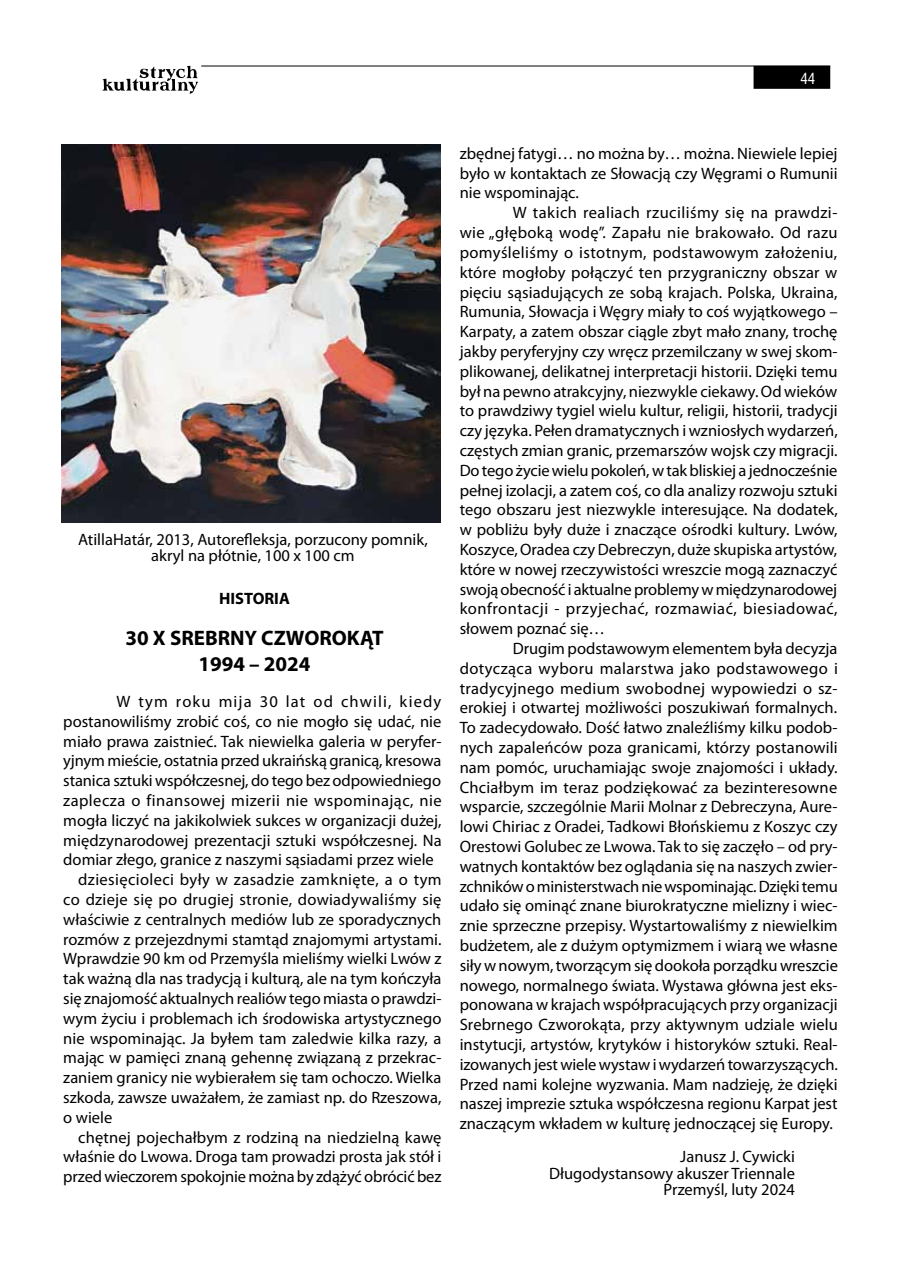
<style>
.page{position:relative;width:902px;height:1280px;background:#fff}
.page>*{position:absolute;margin:0;border:0;box-sizing:border-box;transform-origin:0 0}
.t1{font:700 21px/25.2px "Myriad Pro";color:#000;text-align:center}
.t2{font:16.5px/19.8px "Myriad Pro";color:#000;text-align:justify}
.t3{font:16.5px "Myriad Pro";letter-spacing:.025em;color:#000}
.t4{font:16.5px "Myriad Pro";letter-spacing:.02em;color:#000}
.t5{font:16.5px "Myriad Pro";letter-spacing:.07em;color:#000}
.t6{font:700 16.5px "Myriad Pro";color:#000}
.t7{font:15px "Switzerland Condensed";color:#fff}
</style>
<div class="page">
<div style="left:754px;top:67px;width:75px;height:21px;background:#000"></div>
<div style="left:753px;top:66px;width:77px;height:23px;border:2px solid #000"></div>
<hr style="left:201px;top:66px;width:629px;height:1px;background:#000">
<svg style="left:102px;top:66px;width:96px;height:28px"></svg>
<img style="left:61px;top:144px;width:379px;height:378px">
<p class="t7" style="left:800px;top:69px;width:16px">44</p>
<p class="t2" style="left:78px;top:531px;width:351px;line-height:16.5px;text-align:center">AtillaHatár, 2013, Autorefleksja, porzucony pomnik, akryl na płótnie, 100 x 100 cm</p>
<p class="t6" style="left:219px;top:587px;width:72px">HISTORIA</p>
<p class="t1" style="left:125px;top:625px;width:260px">30 X SREBRNY CZWOROKĄT<br>1994 – 2024</p>
<p class="t5" style="left:116px;top:691px;width:326px">W tym roku mija 30 lat od chwili, kiedy</p>
<p class="t2" style="left:63px;top:711px;width:379px">postanowiliśmy zrobić coś, co nie mogło się udać, nie</p>
<p class="t2" style="left:63px;top:731px;width:379px">miało prawa zaistnieć. Tak niewielka galeria w peryfer-</p>
<p class="t2" style="left:63px;top:751px;width:379px">yjnym mieście, ostatnia przed ukraińską granicą, kresowa</p>
<p class="t2" style="left:63px;top:770px;width:379px">stanica sztuki współczesnej, do tego bez odpowiedniego</p>
<p class="t3" style="left:63px;top:790px;width:380px">zaplecza o finansowej mizerii nie wspominając, nie</p>
<p class="t2" style="left:63px;top:810px;width:379px">mogła liczyć na jakikolwiek sukces w organizacji dużej,</p>
<p class="t2" style="left:63px;top:830px;width:380px">międzynarodowej prezentacji sztuki współczesnej. Na</p>
<p class="t2" style="left:63px;top:850px;width:372px">domiar złego, granice z naszymi sąsiadami przez wiele</p>
<p class="t4" style="left:78px;top:869px;width:365px">dziesięcioleci były w zasadzie zamknięte, a o tym</p>
<p class="t2" style="left:63px;top:889px;width:380px">co dzieje się po drugiej stronie, dowiadywaliśmy się</p>
<p class="t2" style="left:63px;top:909px;width:379px">właściwie z centralnych mediów lub ze sporadycznych</p>
<p class="t2" style="left:63px;top:929px;width:379px">rozmów z przejezdnymi stamtąd znajomymi artystami.</p>
<p class="t2" style="left:63px;top:949px;width:379px">Wprawdzie 90 km od Przemyśla mieliśmy wielki Lwów z</p>
<p class="t2" style="left:63px;top:968px;width:379px">tak ważną dla nas tradycją i kulturą, ale na tym kończyła</p>
<p class="t2" style="left:63px;top:988px;width:379px">się znajomość aktualnych realiów tego miasta o prawdzi-</p>
<p class="t2" style="left:63px;top:1008px;width:379px">wym życiu i problemach ich środowiska artystycznego</p>
<p class="t2" style="left:63px;top:1028px;width:379px">nie wspominając. Ja byłem tam zaledwie kilka razy, a</p>
<p class="t2" style="left:63px;top:1048px;width:379px">mając w pamięci znaną gehennę związaną z przekrac-</p>
<p class="t2" style="left:63px;top:1067px;width:379px">zaniem granicy nie wybierałem się tam ochoczo. Wielka</p>
<p class="t2" style="left:63px;top:1087px;width:379px">szkoda, zawsze uważałem, że zamiast np. do Rzeszowa,</p>
<p class="t2" style="left:63px;top:1107px;width:50px">o wiele</p>
<p class="t2" style="left:78px;top:1127px;width:364px">chętnej pojechałbym z rodziną na niedzielną kawę</p>
<p class="t2" style="left:63px;top:1147px;width:379px">właśnie do Lwowa. Droga tam prowadzi prosta jak stół i</p>
<p class="t2" style="left:63px;top:1166px;width:379px">przed wieczorem spokojnie można by zdążyć obrócić bez</p>
<p class="t2" style="left:459px;top:143px;width:379px">zbędnej fatygi… no można by… można. Niewiele lepiej było w kontaktach ze Słowacją czy Węgrami o Rumunii nie wspominając.</p>
<p class="t2" style="left:459px;top:203px;width:379px;text-indent:53px">W takich realiach rzuciliśmy się na prawdzi&shy;wie „głęboką wodę”. Zapału nie brakowało. Od razu pomyśleliśmy o istotnym, podstawowym założeniu, które mogłoby połączyć ten przygraniczny obszar w pięciu sąsiadujących ze sobą krajach. Polska, Ukraina, Rumunia, Słowacja i Węgry miały to coś wyjątkowego – Karpaty, a zatem obszar ciągle zbyt mało znany, trochę jakby peryferyjny czy wręcz przemilczany w swej skom&shy;plikowanej, delikatnej interpretacji historii. Dzięki temu był na pewno atrakcyjny, niezwykle ciekawy. Od wieków to prawdziwy tygiel wielu kultur, religii, historii, tradycji czy języka. Pełen dramatycznych i wzniosłych wydarzeń, częstych zmian granic, przemarszów wojsk czy migracji.<br>Do tego życie wielu pokoleń, w tak bliskiej a jednocześnie pełnej izolacji, a zatem coś, co dla analizy rozwoju sztuki tego obszaru jest niezwykle interesujące. Na dodatek, w pobliżu były duże i znaczące ośrodki kultury. Lwów, Koszyce, Oradea czy Debreczyn, duże skupiska artystów, które w nowej rzeczywistości wreszcie mogą zaznaczyć swoją obecność i aktualne problemy w międzynarodowej konfrontacji - przyjechać, rozmawiać, biesiadować, słowem poznać się…</p>
<p class="t2" style="left:459px;top:638px;width:380px;text-indent:53px">Drugim podstawowym elementem była decyzja dotycząca wyboru malarstwa jako podstawowego i tradycyjnego medium swobodnej wypowiedzi o sz&shy;erokiej i otwartej możliwości poszukiwań formalnych.<br>To zadecydowało. Dość łatwo znaleźliśmy kilku podob&shy;nych zapaleńców poza granicami, którzy postanowili nam pomóc, uruchamiając swoje znajomości i układy.<br>Chciałbym im teraz podziękować za bezinteresowne wsparcie, szczególnie Marii Molnar z Debreczyna, Aure&shy;lowi Chiriac z Oradei, Tadkowi Błońskiemu z Koszyc czy Orestowi Golubec ze Lwowa. Tak to się zaczęło – od pry&shy;watnych kontaktów bez oglądania się na naszych zwier&shy;zchników o ministerstwach nie wspominając. Dzięki temu udało się ominąć znane biurokratyczne mielizny i wiec&shy;znie sprzeczne przepisy. Wystartowaliśmy z niewielkim budżetem, ale z dużym optymizmem i wiarą we własne siły w nowym, tworzącym się dookoła porządku wreszcie nowego, normalnego świata. Wystawa główna jest eks&shy;ponowana w krajach współpracujących przy organizacji Srebrnego Czworokąta, przy aktywnym udziale wielu instytucji, artystów, krytyków i historyków sztuki. Real&shy;izowanych jest wiele wystaw i wydarzeń towarzyszących.<br>Przed nami kolejne wyzwania. Mam nadzieję, że dzięki naszej imprezie sztuka współczesna regionu Karpat jest znaczącym wkładem w kulturę jednoczącej się Europy.</p>
<p class="t2" style="left:549px;top:1148px;width:247px;line-height:16.5px;text-align:right">Janusz J. Cywicki<br>Długodystansowy akuszer Triennale<br>Przemyśl, luty 2024</p>
</div>
